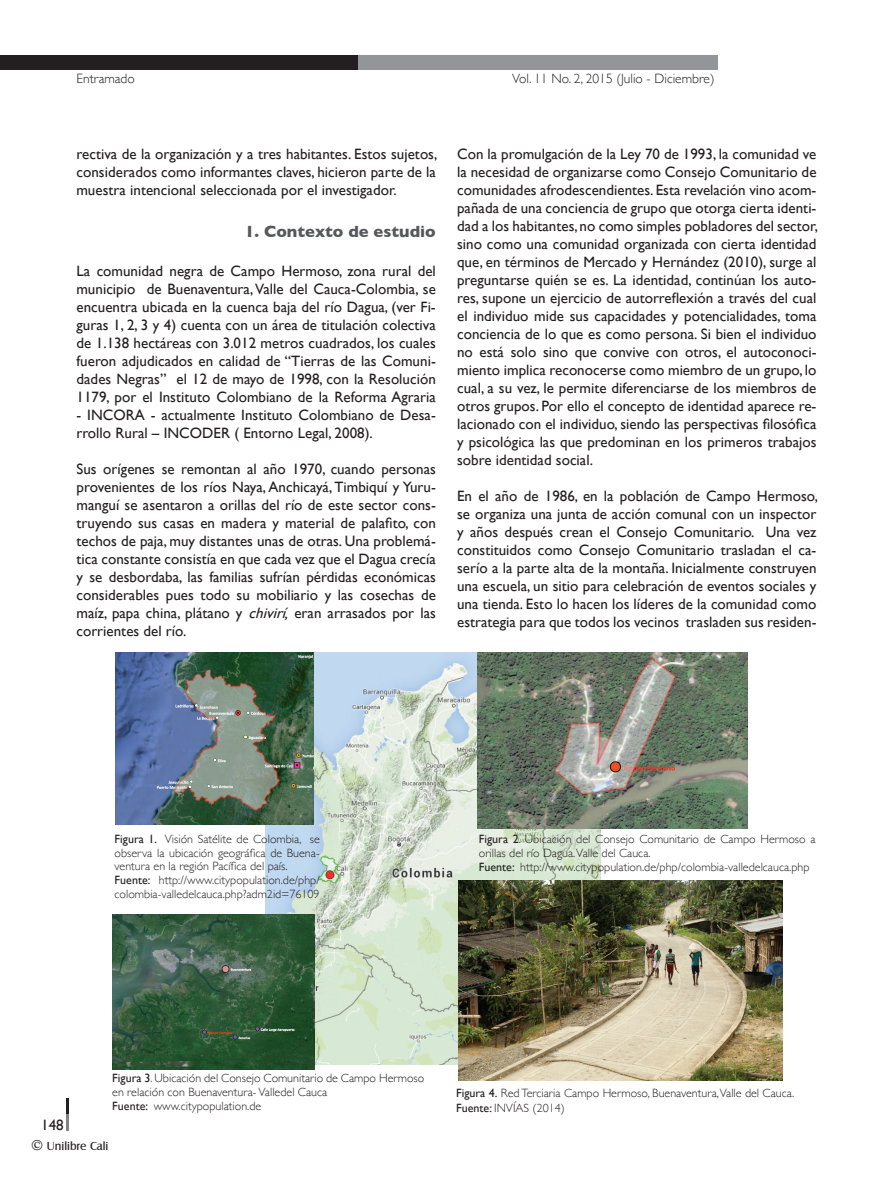
<style>
.page{position:relative;width:893px;height:1188px;background:#fff}
.page>*{position:absolute;margin:0;border:0;box-sizing:border-box;transform-origin:0 0}
.t1{font:700 16.5px "Gill Sans";color:#57585a}
.t2{font:15px/18px "Gill Sans";color:#231f20;text-align:justify}
.t3{font:300 13.5px "Gill Sans";color:#231f20}
.t4{font:300 12px/13.8px "Gill Sans";color:#231f20}
.t5{font:12px "Castle T";color:#231f20}
.s1{font-style:italic}
.s2{font-weight:400}
.s3{font-family:"Goudy Old Style T";font-weight:700;font-size:15px}
</style>
<div class="page">
<div style="left:358px;top:55px;width:360px;height:15px;background:#939598"></div>
<div style="left:0;top:55px;width:358px;height:15px;background:#231f20"></div>
<svg style="left:66px;top:1099px;width:2px;height:31px"></svg>
<img style="left:265px;top:652px;width:336px;height:412px">
<img style="left:115px;top:653px;width:199px;height:171px">
<img style="left:112px;top:914px;width:203px;height:156px">
<img style="left:478px;top:653px;width:270px;height:176px">
<img style="left:458px;top:880px;width:324px;height:201px">
<p class="t3" style="left:77px;top:68px;width:60px">Entramado</p>
<p class="t3" style="left:512px;top:68px;width:204px">Vol. 11 No. 2, 2015 (Julio - Diciembre)</p>
<p class="t2" style="left:77px;top:145px;width:362px">rectiva de la organización y a tres habitantes. Estos sujetos, considerados como informantes claves, hicieron parte de la muestra intencional seleccionada por el investigador.</p>
<p class="t1" style="left:245px;top:219px;width:192px">1. Contexto de estudio</p>
<p class="t2" style="left:77px;top:262px;width:361px">La comunidad negra de Campo Hermoso, zona rural del municipio de Buenaventura, Valle del Cauca-Colombia, se encuentra ubicada en la cuenca baja del río Dagua, (ver Fi&shy;guras 1, 2, 3 y 4) cuenta con un área de titulación colectiva de 1.138 hectáreas con 3.012 metros cuadrados, los cuales fueron adjudicados en calidad de “Tierras de las Comuni&shy;dades Negras” el 12 de mayo de 1998, con la Resolución 1179, por el Instituto Colombiano de la Reforma Agraria</p>
<p class="t2" style="left:77px;top:406px;width:361px">- INCORA - actualmente Instituto Colombiano de Desa&shy;rrollo Rural – INCODER ( Entorno Legal, 2008).</p>
<p class="t2" style="left:77px;top:460px;width:361px">Sus orígenes se remontan al año 1970, cuando personas provenientes de los ríos Naya, Anchicayá, Timbiquí y Yuru&shy;manguí se asentaron a orillas del río de este sector cons&shy;truyendo sus casas en madera y material de palafito, con techos de paja, muy distantes unas de otras. Una problemá&shy;tica constante consistía en que cada vez que el Dagua crecía y se desbordaba, las familias sufrían pérdidas económicas considerables pues todo su mobiliario y las cosechas de maíz, papa china, plátano y <span class="s1">chivirí</span><span class="s1">,</span> eran arrasados por las corrientes del río.</p>
<p class="t2" style="left:457px;top:145px;width:362px">Con la promulgación de la Ley 70 de 1993, la comunidad ve la necesidad de organizarse como Consejo Comunitario de comunidades afrodescendientes. Esta revelación vino acom&shy;pañada de una conciencia de grupo que otorga cierta identi&shy;dad a los habitantes, no como simples pobladores del sector, sino como una comunidad organizada con cierta identidad que, en términos de Mercado y Hernández (2010), surge al preguntarse quién se es. La identidad, continúan los auto&shy;res, supone un ejercicio de autorreflexión a través del cual el individuo mide sus capacidades y potencialidades, toma conciencia de lo que es como persona. Si bien el individuo no está solo sino que convive con otros, el autoconoci&shy;miento implica reconocerse como miembro de un grupo, lo cual, a su vez, le permite diferenciarse de los miembros de otros grupos. Por ello el concepto de identidad aparece re&shy;lacionado con el individuo, siendo las perspectivas filosófica y psicológica las que predominan en los primeros trabajos sobre identidad social.</p>
<p class="t2" style="left:457px;top:487px;width:362px">En el año de 1986, en la población de Campo Hermoso, se organiza una junta de acción comunal con un inspector y años después crean el Consejo Comunitario. Una vez constituidos como Consejo Comunitario trasladan el ca&shy;serío a la parte alta de la montaña. Inicialmente construyen una escuela, un sitio para celebración de eventos sociales y una tienda. Esto lo hacen los líderes de la comunidad como estrategia para que todos los vecinos trasladen sus residen-</p>
<p class="t4" style="left:115px;top:831px;width:207px"><span class="s2">Figura 1.</span> Visión Satélite de Colombia, se observa la ubicación geográfica de Buena&shy;ventura en la región Pacífica del país.<br><span class="s2">Fuente:</span> http://www.citypopulation.de/php/ colombia-valledelcauca.php?adm2id=76109</p>
<p class="t4" style="left:479px;top:832px;width:338px"><span class="s2">Figura 2</span>. Ubicación del Consejo Comunitario de Campo Hermoso a orillas del río Dagua. Valle del Cauca.<br><span class="s2">Fuente:</span> http://www.citypopulation.de/php/colombia-valledelcauca.php</p>
<p class="t2" style="left:41px;top:1116px;width:24px">148</p>
<p class="t4" style="left:112px;top:1071px;width:314px"><span class="s2">Figura 3</span>. Ubicación del Consejo Comunitario de Campo Hermoso en relación con Buenaventura- Valledel Cauca<br><span class="s2">Fuente:</span> www.citypopulation.de</p>
<p class="t5" style="left:32px;top:1139px;width:78px"><span class="s3">©</span> Unilibre Cali</p>
<p class="t4" style="left:456px;top:1086px;width:340px;line-height:14.4px"><span class="s2">Figura 4.</span> Red Terciaria Campo Hermoso, Buenaventura, Valle del Cauca.<br><span class="s2">Fuente:</span> INVÍAS (2014)</p>
</div>
